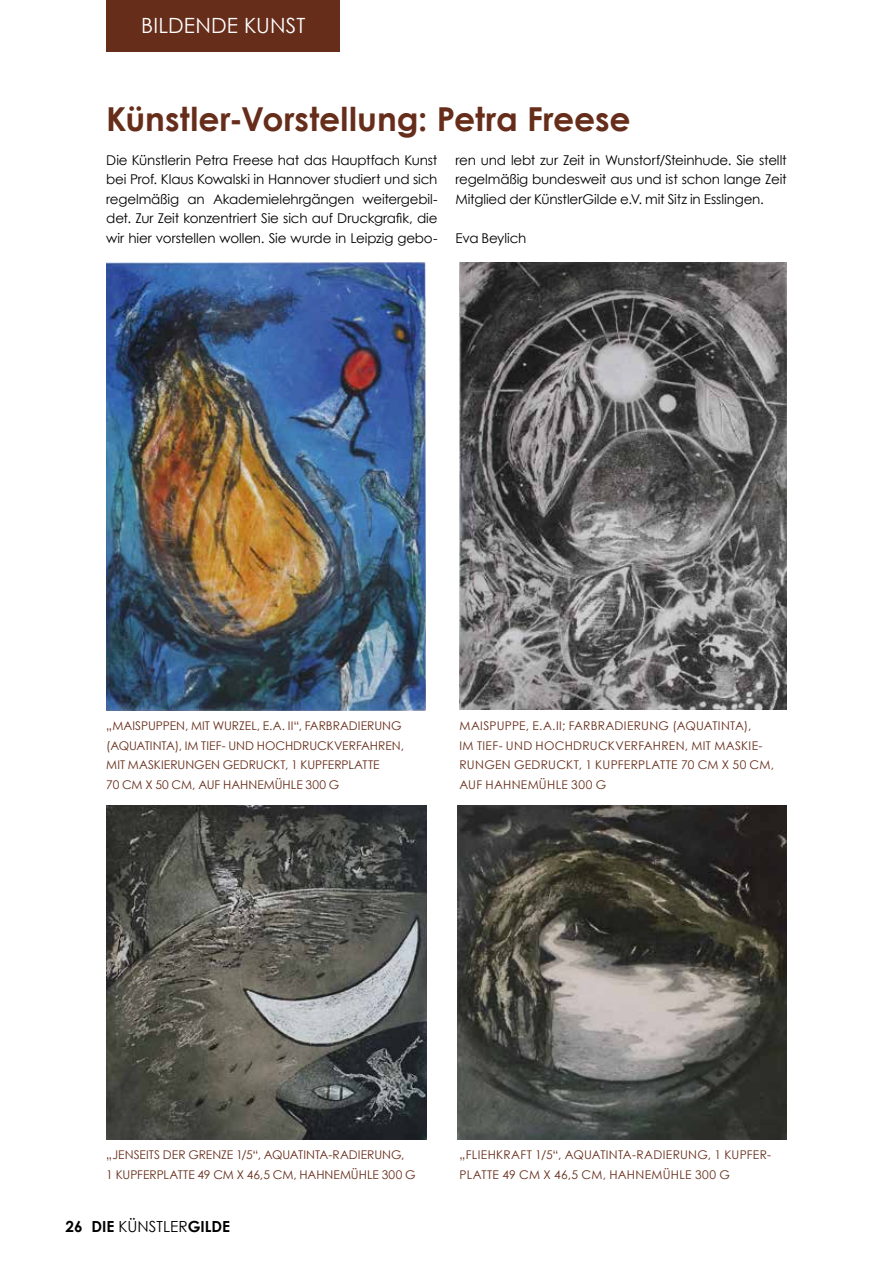
<style>
.page{position:relative;width:893px;height:1263px;background:#fff}
.page>*{position:absolute;margin:0;border:0;box-sizing:border-box;transform-origin:0 0}
.t1{font:700 33px "Century Gothic";color:#662d1a}
.t2{font:21px "Century Gothic";letter-spacing:.01em;color:#fff}
.t3{font:700 15.3px "Century Gothic";color:#000}
.t4{font:13.5px/19.5px "Century Gothic";letter-spacing:-.01em;color:#000;text-align:justify}
.t5{font:12px/19.5px "Century Gothic";letter-spacing:.01em;color:#662d1a}
.s1{font-weight:400}
</style>
<div class="page">
<div style="left:106px;top:0;width:234px;height:51px;background:#662d1a"></div>
<img style="left:458px;top:805px;width:329px;height:335px">
<img style="left:106px;top:805px;width:320px;height:335px">
<img style="left:106px;top:262px;width:319px;height:449px">
<img style="left:460px;top:262px;width:327px;height:448px">
<h2 class="t2" style="left:141px;top:10px;width:166px">BILDENDE KUNST</h2>
<h1 class="t1" style="left:106px;top:94px;width:526px">Künstler-Vorstellung: Petra Freese</h1>
<p class="t4" style="left:106px;top:150px;width:333px">Die Künstlerin Petra Freese hat das Hauptfach Kunst bei Prof. Klaus Kowalski in Hannover studiert und sich regelmäßig an Akademielehrgängen weitergebil&shy;det. Zur Zeit konzentriert Sie sich auf Druckgrafik, die wir hier vorstellen wollen. Sie wurde in Leipzig gebo-</p>
<p class="t4" style="left:455px;top:150px;width:333px">ren und lebt zur Zeit in Wunstorf/Steinhude. Sie stellt regelmäßig bundesweit aus und ist schon lange Zeit Mitglied der KünstlerGilde e.V. mit Sitz in Esslingen.</p>
<p class="t4" style="left:455px;top:228px;width:72px">Eva Beylich</p>
<p class="t5" style="left:106px;top:716px;width:299px">„MAISPUPPEN, MIT WURZEL, E.A. II“, FARBRADIERUNG (AQUATINTA), IM TIEF- UND HOCHDRUCKVERFAHREN, MIT MASKIERUNGEN GEDRUCKT, 1 KUPFERPLATTE<br>70 CM X 50 CM, AUF HAHNEMÜHLE 300 G</p>
<p class="t5" style="left:460px;top:716px;width:316px">MAISPUPPE, E.A.II; FARBRADIERUNG (AQUATINTA),<br>IM TIEF- UND HOCHDRUCKVERFAHREN, MIT MASKIE-RUNGEN GEDRUCKT, 1 KUPFERPLATTE 70 CM X 50 CM, AUF HAHNEMÜHLE 300 G</p>
<p class="t5" style="left:106px;top:1145px;width:311px">„JENSEITS DER GRENZE 1/5“, AQUATINTA-RADIERUNG,<br>1 KUPFERPLATTE 49 CM X 46,5 CM, HAHNEMÜHLE 300 G</p>
<p class="t5" style="left:460px;top:1145px;width:313px">„FLIEHKRAFT 1/5“, AQUATINTA-RADIERUNG, 1 KUPFER-<br>PLATTE 49 CM X 46,5 CM, HAHNEMÜHLE 300 G</p>
<p class="t3" style="left:66px;top:1215px;width:166px">26 DIE <span class="s1">KÜNSTLER</span>GILDE</p>
</div>
